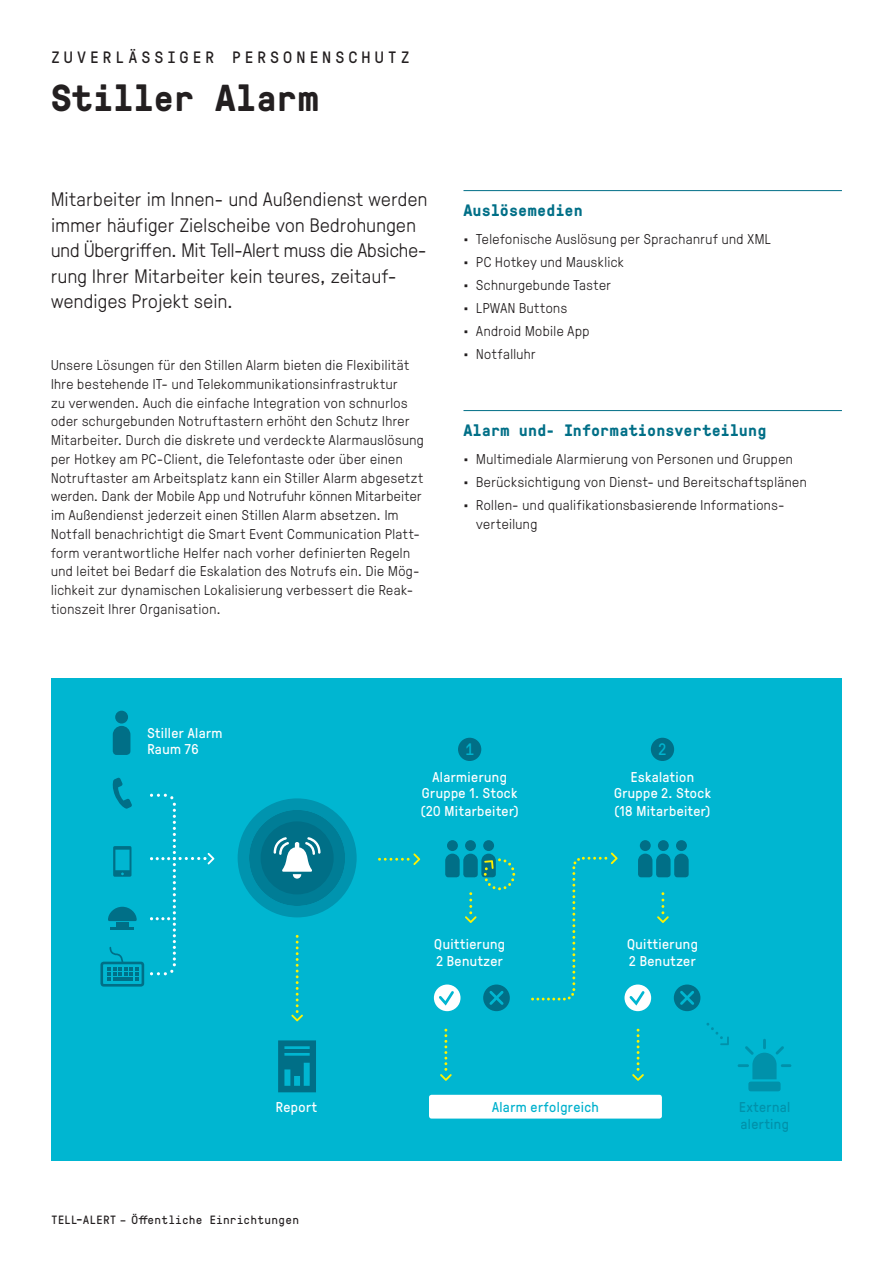
<style>
.page{position:relative;width:893px;height:1263px;background:#fff}
.page>*{position:absolute;margin:0;border:0;box-sizing:border-box;transform-origin:0 0}
.t1{font:700 37.5px "GT Pressura Mono";letter-spacing:-.005em;color:#231f20}
.t2{font:300 19.5px/25.5px "GT Pressura";letter-spacing:.02em;color:#231f20}
.t3{font:16.65px "GT Pressura Mono";color:#00b4cf}
.t4{font:700 16.5px "GT Pressura Mono";letter-spacing:.005em;color:#006f87}
.t5{font:16.5px "GT Pressura Mono";letter-spacing:.235em;color:#231f20}
.t6{font:300 14.25px/18.8px "GT Pressura";letter-spacing:.03em;color:#231f20}
.t7{font:14.25px/17.4px "GT Pressura";letter-spacing:.03em;color:#fff}
.t8{font:14.25px "GT Pressura";letter-spacing:.03em;color:#00b1cd}
.t9{font:14.25px/16.8px "GT Pressura";letter-spacing:.03em;color:#0091aa}
.t10{font:12px "GT Pressura Mono";letter-spacing:.02em;color:#231f20}
</style>
<div class="page">
<hr style="left:463px;top:410px;width:379px;height:1px;background:#006f87">
<hr style="left:463px;top:190px;width:379px;height:1px;background:#006f87">
<div style="left:51px;top:678px;width:791px;height:483px;background:#00b6d1"></div>
<div style="left:115px;top:711px;width:13px;height:12px;background:#006f87;border-radius:50%"></div>
<svg style="left:113px;top:726px;width:17px;height:29px"></svg>
<svg style="left:113px;top:846px;width:18px;height:31px"></svg>
<svg style="left:112px;top:777px;width:20px;height:32px"></svg>
<svg style="left:108px;top:907px;width:29px;height:14px"></svg>
<hr style="left:116px;top:922px;width:13px;height:4px;background:#006f87">
<hr style="left:111px;top:927px;width:23px;height:3px;background:#006f87">
<div style="left:100px;top:962px;width:44px;height:24px;border:3px solid #006f87;border-radius:2px"></div>
<svg style="left:108px;top:947px;width:30px;height:34px"></svg>
<svg style="left:278px;top:1040px;width:38px;height:52px"></svg>
<div style="left:429px;top:1095px;width:233px;height:23px;background:#fff;border-radius:3px"></div>
<div style="left:447px;top:840px;width:11px;height:11px;background:#006f87;border-radius:50%"></div>
<div style="left:465px;top:840px;width:11px;height:11px;background:#006f87;border-radius:50%"></div>
<div style="left:483px;top:840px;width:11px;height:11px;background:#006f87;border-radius:50%"></div>
<div style="left:640px;top:840px;width:11px;height:11px;background:#006f87;border-radius:50%"></div>
<div style="left:658px;top:840px;width:11px;height:11px;background:#006f87;border-radius:50%"></div>
<div style="left:676px;top:840px;width:11px;height:11px;background:#006f87;border-radius:50%"></div>
<svg style="left:638px;top:854px;width:51px;height:23px"></svg>
<div style="left:458px;top:738px;width:23px;height:23px;background:#006f87;border-radius:50%"></div>
<div style="left:651px;top:738px;width:23px;height:23px;background:#006f87;border-radius:50%"></div>
<div style="left:483px;top:984px;width:27px;height:27px;background:#006f87;border-radius:50%"></div>
<svg style="left:487px;top:988px;width:19px;height:17px"></svg>
<div style="left:674px;top:984px;width:26px;height:27px;background:#006f87;border-radius:50%"></div>
<svg style="left:680px;top:988px;width:17px;height:17px"></svg>
<div style="left:434px;top:984px;width:26px;height:27px;background:#fff;border-radius:50%"></div>
<svg style="left:436px;top:989px;width:18px;height:19px"></svg>
<svg style="left:624px;top:984px;width:27px;height:27px"></svg>
<svg style="left:627px;top:989px;width:20px;height:19px"></svg>
<div style="left:748px;top:1081px;width:33px;height:10px;background:#0091aa;border-radius:2px"></div>
<svg style="left:738px;top:1039px;width:53px;height:40px"></svg>
<svg style="left:150px;top:793px;width:64px;height:182px"></svg>
<svg style="left:291px;top:935px;width:12px;height:86px"></svg>
<svg style="left:378px;top:853px;width:42px;height:12px"></svg>
<svg style="left:657px;top:892px;width:12px;height:31px"></svg>
<svg style="left:440px;top:1029px;width:12px;height:52px"></svg>
<svg style="left:632px;top:1028px;width:12px;height:53px"></svg>
<svg style="left:706px;top:1023px;width:23px;height:22px"></svg>
<svg style="left:531px;top:852px;width:87px;height:148px"></svg>
<svg style="left:445px;top:854px;width:70px;height:69px"></svg>
<svg style="left:238px;top:798px;width:119px;height:119px"></svg>
<p class="t5" style="left:51px;top:46px;width:360px">ZUVERLÄSSIGER PERSONENSCHUTZ</p>
<h1 class="t1" style="left:51px;top:71px;width:269px">Stiller Alarm</h1>
<h2 class="t2" style="left:51px;top:185px;width:378px">Mitarbeiter im Innen- und Außendienst werden immer häufiger Zielscheibe von Bedrohungen und Übergriffen. Mit Tell-Alert muss die Absiche&shy;rung Ihrer Mitarbeiter kein teures, zeitauf&shy;wendiges Projekt sein.</h2>
<p class="t6" style="left:51px;top:355px;width:374px">Unsere Lösungen für den Stillen Alarm bieten die Flexibilität Ihre bestehende IT- und Telekommunikationsinfrastruktur<br>zu verwenden. Auch die einfache Integration von schnurlos oder schurgebunden Notruftastern erhöht den Schutz Ihrer Mitarbeiter. Durch die diskrete und verdeckte Alarmauslösung per Hotkey am PC-Client, die Telefontaste oder über einen Notruftaster am Arbeitsplatz kann ein Stiller Alarm abgesetzt werden. Dank der Mobile App und Notrufuhr können Mitarbeiter im Außendienst jederzeit einen Stillen Alarm absetzen. Im Notfall benachrichtigt die Smart Event Communication Platt&shy;form verantwortliche Helfer nach vorher definierten Regeln und leitet bei Bedarf die Eskalation des Notrufs ein. Die Mög&shy;lichkeit zur dynamischen Lokalisierung verbessert die Reak&shy;tionszeit Ihrer Organisation.</p>
<p class="t4" style="left:463px;top:199px;width:121px">Auslösemedien</p>
<p class="t6" style="left:463px;top:229px;width:309px">• Telefonische Auslösung per Sprachanruf und XML</p>
<p class="t6" style="left:463px;top:252px;width:162px">• PC Hotkey und Mausklick</p>
<p class="t6" style="left:463px;top:275px;width:149px">• Schnurgebunde Taster</p>
<p class="t6" style="left:463px;top:298px;width:105px">• LPWAN Buttons</p>
<p class="t6" style="left:463px;top:321px;width:127px">• Android Mobile App</p>
<p class="t6" style="left:463px;top:344px;width:74px">• Notfalluhr</p>
<p class="t4" style="left:463px;top:419px;width:304px">Alarm und- Informationsverteilung</p>
<p class="t6" style="left:463px;top:449px;width:331px">• Multimediale Alarmierung von Personen und Gruppen</p>
<p class="t6" style="left:463px;top:472px;width:345px">• Berücksichtigung von Dienst- und Bereitschaftsplänen</p>
<p class="t6" style="left:476px;top:495px;width:310px;text-indent:-13px">• Rollen- und qualifikationsbasierende Informations&shy;verteilung</p>
<p class="t7" style="left:147px;top:723px;width:77px;line-height:16.8px">Stiller Alarm<br>Raum 76</p>
<p class="t3" style="left:465px;top:737px;width:11px">1</p>
<p class="t3" style="left:658px;top:737px;width:11px">2</p>
<p class="t7" style="left:421px;top:767px;width:99px;text-align:center">Alarmierung<br>Gruppe 1. Stock (20 Mitarbeiter)</p>
<p class="t7" style="left:614px;top:767px;width:98px;text-align:center">Eskalation<br>Gruppe 2. Stock (18 Mitarbeiter)</p>
<p class="t7" style="left:434px;top:935px;width:72px;line-height:16.8px">Quittierung<br>2 Benutzer</p>
<p class="t7" style="left:627px;top:935px;width:72px;line-height:16.8px">Quittierung<br>2 Benutzer</p>
<p class="t7" style="left:276px;top:1097px;width:43px">Report</p>
<p class="t8" style="left:492px;top:1097px;width:108px">Alarm erfolgreich</p>
<p class="t10" style="left:51px;top:1211px;width:250px">TELL-ALERT – Öffentliche Einrichtungen</p>
<p class="t9" style="left:739px;top:1098px;width:53px">External alerting</p>
</div>
